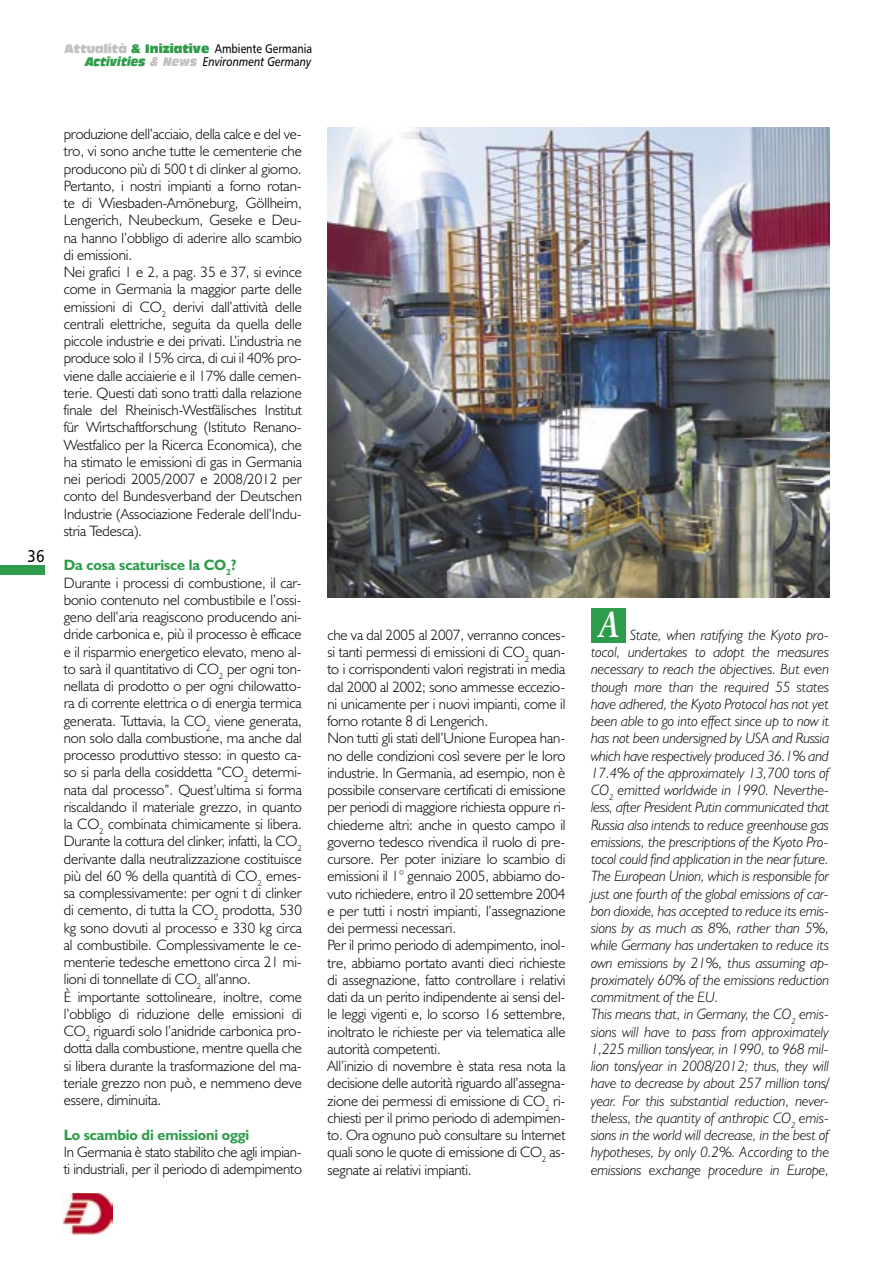
<style>
.page{position:relative;width:893px;height:1263px;background:#fff}
.page>*{position:absolute;margin:0;border:0;box-sizing:border-box;transform-origin:0 0}
.t1{font:italic 700 37.2px "Palatino";color:#fff;scale:.8 1}
.t2{font:17.25px "Humanist 777 BT Roman B";color:#000;scale:.85 1}
.t3{font:300 15px/17.2px "Humanist 521 BT";letter-spacing:-.005em;color:#000}
.t4{font:italic 300 15px/17.2px "Humanist 521 BT";letter-spacing:-.005em;color:#000}
.t5{font:700 15px "Humanist 521 BT";letter-spacing:-.01em;color:#2e9d4b}
.t6{font:12.6px "Humanist 777 BT Roman B";color:#000;scale:.85 1}
.t7{font:12.6px "Humanist 777 BT Italic B";color:#000;scale:.85 1}
.s1{font-family:"Antique Olive Nord";font-size:12px;color:#c1c1c1}
.s2{font-family:"Antique Olive Nord";font-size:12px;color:#2e9d4b}
.s3{font-family:"Antique Olive Nord";font-style:italic;font-size:12px;color:#2e9d4b}
.s4{font-family:"Antique Olive Nord";font-style:italic;font-size:12px;color:#c1c1c1}
.s5{font-weight:700;color:#2e9d4b}
</style>
<div class="page">
<div style="left:0;top:565px;width:44px;height:9px;background:#2e9d4b"></div>
<img style="left:63px;top:1193px;width:49px;height:41px">
<img style="left:327px;top:128px;width:502px;height:469px">
<div style="left:591px;top:608px;width:34px;height:34px;background:#2e9d4b"></div>
<p class="t6" style="left:65px;top:40px;width:293px"><span class="s1">Attualità</span> <span class="s2">&amp; Iniziative</span> Ambiente Germania</p>
<p class="t7" style="left:85px;top:54px;width:268px"><span class="s3">Activities</span> <span class="s4">&amp; News</span> Environment Germany</p>
<p class="t2" style="left:28px;top:545px;width:21px">36</p>
<p class="t3" style="left:64px;top:125px;width:240px">produzione dell’acciaio, della calce e del ve&shy;tro, vi sono anche tutte le cementerie che producono più di 500 t di clinker al giorno.<br>Pertanto, i nostri impianti a forno rotan&shy;te di Wiesbaden-Amöneburg, Göllheim, Lengerich, Neubeckum, Geseke e Deu&shy;na hanno l’obbligo di aderire allo scambio di emissioni.<br>Nei grafici 1 e 2, a pag. 35 e 37, si evince come in Germania la maggior parte delle emissioni di CO<sub>2</sub> derivi dall’attività delle centrali elettriche, seguita da quella delle piccole industrie e dei privati. L’industria ne produce solo il 15% circa, di cui il 40% pro&shy;viene dalle acciaierie e il 17% dalle cemen&shy;terie. Questi dati sono tratti dalla relazione finale del Rheinisch-Westfälisches Institut für Wirtschaftforschung (Istituto Renano-Westfalico per la Ricerca Economica), che ha stimato le emissioni di gas in Germania nei periodi 2005/2007 e 2008/2012 per conto del Bundesverband der Deutschen Industrie (Associazione Federale dell’Indu&shy;stria Tedesca).</p>
<p class="t3" style="left:64px;top:556px;width:240px"><span class="s5">Da cosa scaturisce la CO</span><sub>2</sub><span class="s5">?<br></span>Durante i processi di combustione, il car&shy;bonio contenuto nel combustibile e l’ossi&shy;geno dell’aria reagiscono producendo ani&shy;dride carbonica e, più il processo è efficace e il risparmio energetico elevato, meno al&shy;to sarà il quantitativo di CO<sub>2</sub> per ogni ton&shy;nellata di prodotto o per ogni chilowatto&shy;ra di corrente elettrica o di energia termica generata. Tuttavia, la CO<sub>2</sub> viene generata, non solo dalla combustione, ma anche dal processo produttivo stesso: in questo ca&shy;so si parla della cosiddetta “CO<sub>2</sub> determi&shy;nata dal processo”. Quest’ultima si forma riscaldando il materiale grezzo, in quanto la CO<sub>2</sub> combinata chimicamente si libera.<br>Durante la cottura del clinker, infatti, la CO<sub>2 </sub>derivante dalla neutralizzazione costituisce più del 60 % della quantità di CO<sub>2</sub> emes&shy;sa complessivamente: per ogni t di clinker di cemento, di tutta la CO<sub>2</sub> prodotta, 530 kg sono dovuti al processo e 330 kg circa al combustibile. Complessivamente le ce&shy;menterie tedesche emettono circa 21 mi&shy;lioni di tonnellate di CO<sub>2</sub> all’anno.<br>È importante sottolineare, inoltre, come l’obbligo di riduzione delle emissioni di CO<sub>2</sub> riguardi solo l’anidride carbonica pro&shy;dotta dalla combustione, mentre quella che si libera durante la trasformazione del ma&shy;teriale grezzo non può, e nemmeno deve essere, diminuita.</p>
<p class="t5" style="left:64px;top:1125px;width:187px">Lo scambio di emissioni oggi</p>
<p class="t3" style="left:64px;top:1143px;width:240px">In Germania è stato stabilito che agli impian&shy;ti industriali, per il periodo di adempimento</p>
<h1 class="t1" style="left:598px;top:603px;width:28px">A</h1>
<p class="t3" style="left:327px;top:626px;width:240px">che va dal 2005 al 2007, verranno conces&shy;si tanti permessi di emissioni di CO<sub>2</sub> quan&shy;to i corrispondenti valori registrati in media dal 2000 al 2002; sono ammesse eccezio&shy;ni unicamente per i nuovi impianti, come il forno rotante 8 di Lengerich.<br>Non tutti gli stati dell’Unione Europea han&shy;no delle condizioni così severe per le loro industrie. In Germania, ad esempio, non è possibile conservare certificati di emissione per periodi di maggiore richiesta oppure ri&shy;chiederne altri: anche in questo campo il governo tedesco rivendica il ruolo di pre&shy;cursore. Per poter iniziare lo scambio di emissioni il 1° gennaio 2005, abbiamo do&shy;vuto richiedere, entro il 20 settembre 2004 e per tutti i nostri impianti, l’assegnazione dei permessi necessari.<br>Per il primo periodo di adempimento, inol&shy;tre, abbiamo portato avanti dieci richieste di assegnazione, fatto controllare i relativi dati da un perito indipendente ai sensi del&shy;le leggi vigenti e, lo scorso 16 settembre, inoltrato le richieste per via telematica alle autorità competenti.<br>All’inizio di novembre è stata resa nota la decisione delle autorità riguardo all’assegna&shy;zione dei permessi di emissione di CO<sub>2</sub> ri&shy;chiesti per il primo periodo di adempimen&shy;to. Ora ognuno può consultare su Internet quali sono le quote di emissione di CO<sub>2</sub> as&shy;segnate ai relativi impianti.</p>
<p class="t4" style="left:591px;top:626px;width:240px;text-indent:39px">State, when ratifying the Kyoto pro&shy;tocol, undertakes to adopt the measures necessary to reach the objectives. But even though more than the required 55 states have adhered, the Kyoto Protocol has not yet been able to go into effect since up to now it has not been undersigned by USA and Russia which have respectively produced 36.1% and 17.4% of the approximately 13,700 tons of CO<sub>2</sub> emitted worldwide in 1990. Neverthe&shy;less, after President Putin communicated that Russia also intends to reduce greenhouse gas emissions, the prescriptions of the Kyoto Pro&shy;tocol could find application in the near future.<br>The European Union, which is responsible for just one fourth of the global emissions of car&shy;bon dioxide, has accepted to reduce its emis&shy;sions by as much as 8%, rather than 5%, while Germany has undertaken to reduce its own emissions by 21%, thus assuming ap&shy;proximately 60% of the emissions reduction commitment of the EU.<br>This means that, in Germany, the CO<sub>2</sub> emis&shy;sions will have to pass from approximately 1,225 million tons/year, in 1990, to 968 mil&shy;lion tons/year in 2008/2012; thus, they will have to decrease by about 257 million tons/ year. For this substantial reduction, never&shy;theless, the quantity of anthropic CO<sub>2</sub> emis&shy;sions in the world will decrease, in the best of hypotheses, by only 0.2%. According to the emissions exchange procedure in Europe,</p>
</div>
